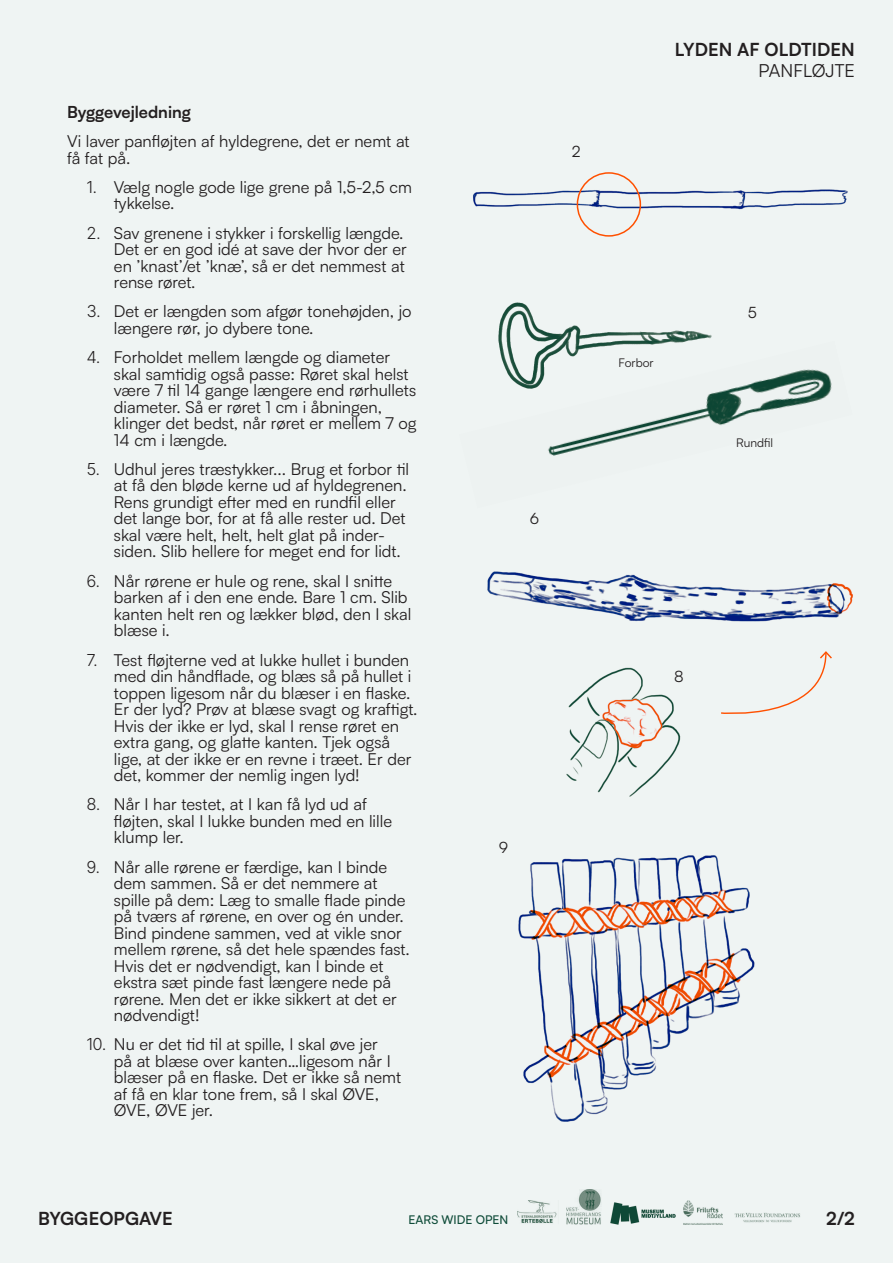
<style>
.page{position:relative;width:893px;height:1263px;background:#eff4f3}
.page>*{position:absolute;margin:0;border:0;box-sizing:border-box;transform-origin:0 0}
.Medium_overskrift{font:700 18px/21px "Satoshi";color:#231f20;text-align:right}
.Punkter{font:16.5px/16.5px "Satoshi";color:#231f20}
.Punkter-2{font:700 16.5px "Satoshi";color:#231f20}
.t1{font:15.6px "Satoshi";color:#231f20}
.t2{font:12px "Satoshi";color:#231f20}
.Medium_overskrift-2{font:500 12px "Satoshi";color:#0f4c39}
.s1{font-family:"Inter Tight"}
.s2{font-weight:400}
</style>
<div class="page">
<img style="left:473px;top:172px;width:375px;height:63px">
<div style="left:577px;top:172px;width:64px;height:65px;border:2px solid #ff5000;border-radius:50%"></div>
<img style="left:498px;top:302px;width:214px;height:39px">
<img style="left:498px;top:341px;width:334px;height:115px">
<img style="left:487px;top:571px;width:281px;height:51px">
<img style="left:566px;top:667px;width:115px;height:129px">
<img style="left:600px;top:698px;width:62px;height:52px">
<svg style="left:721px;top:663px;width:105px;height:51px"></svg>
<img style="left:518px;top:796px;width:237px;height:326px">
<img style="left:768px;top:583px;width:85px;height:80px">
<img style="left:684px;top:1201px;width:39px;height:24px">
<img style="left:734px;top:1212px;width:66px;height:11px">
<img style="left:610px;top:1203px;width:65px;height:22px">
<img style="left:517px;top:1201px;width:40px;height:23px">
<img style="left:567px;top:1189px;width:34px;height:36px">
<p class="Punkter-2" style="left:67px;top:100px;width:125px">Byggevejledning</p>
<p class="Punkter" style="left:67px;top:132px;width:344px">Vi laver panfløjten af hyldegrene, det er nemt at få fat på.</p>
<p class="Punkter" style="left:114px;top:178px;width:299px;text-indent:-27px"><span class="s1">1.</span> Vælg nogle gode lige grene på 1,5-2,5 cm tykkelse.</p>
<p class="Punkter" style="left:114px;top:224px;width:294px;text-indent:-27px"><span class="s1">2.</span> Sav grenene i stykker i forskellig længde.<br>Det er en god idé at save der hvor der er en ’knast’/et ’knæ’, så er det nemmest at rense røret.</p>
<p class="Punkter" style="left:114px;top:303px;width:299px;text-indent:-27px"><span class="s1">3.</span> Det er længden som afgør tonehøjden, jo længere rør, jo dybere tone.</p>
<p class="Punkter" style="left:114px;top:348px;width:304px;text-indent:-27px"><span class="s1">4.</span> Forholdet mellem længde og diameter skal samtidig også passe: Røret skal helst være 7 til 14 gange længere end rørhullets diameter. Så er røret 1 cm i åbningen, klinger det bedst, når røret er mellem 7 og 14 cm i længde.</p>
<p class="Punkter" style="left:114px;top:460px;width:297px;text-indent:-27px"><span class="s1">5.</span> Udhul jeres træstykker... Brug et forbor til at få den bløde kerne ud af hyldegrenen.<br>Rens grundigt efter med en rundfil eller det lange bor, for at få alle rester ud. Det skal være helt, helt, helt glat på inder&shy;siden. Slib hellere for meget end for lidt.</p>
<p class="Punkter" style="left:114px;top:572px;width:299px;text-indent:-27px"><span class="s1">6.</span> Når rørene er hule og rene, skal I snitte barken af i den ene ende. Bare 1 cm. Slib kanten helt ren og lækker blød, den I skal blæse i.</p>
<p class="Punkter" style="left:114px;top:651px;width:305px;text-indent:-27px"><span class="s1">7.</span> Test fløjterne ved at lukke hullet i bunden med din håndflade, og blæs så på hullet i toppen ligesom når du blæser i en flaske.<br>Er der lyd? Prøv at blæse svagt og kraftigt.<br>Hvis der ikke er lyd, skal I rense røret en extra gang, og glatte kanten. Tjek også lige, at der ikke er en revne i træet. Er der det, kommer der nemlig ingen lyd!</p>
<p class="Punkter" style="left:114px;top:795px;width:280px;text-indent:-27px"><span class="s1">8.</span> Når I har testet, at I kan få lyd ud af fløjten, skal I lukke bunden med en lille klump ler.</p>
<p class="Punkter" style="left:114px;top:858px;width:297px;text-indent:-27px"><span class="s1">9.</span> Når alle rørene er færdige, kan I binde dem sammen. Så er det nemmere at spille på dem: Læg to smalle flade pinde på tværs af rørene, en over og én under.<br>Bind pindene sammen, ved at vikle snor mellem rørene, så det hele spændes fast.<br>Hvis det er nødvendigt, kan I binde et ekstra sæt pinde fast længere nede på rørene. Men det er ikke sikkert at det er nødvendigt!</p>
<p class="Punkter" style="left:114px;top:1035px;width:289px;text-indent:-27px"><span class="s1">10.</span> Nu er det tid til at spille, I skal øve jer<br>på at blæse over kanten…ligesom når I blæser på en flaske. Det er ikke så nemt af få en klar tone frem, så I skal ØVE, ØVE, ØVE jer.</p>
<p class="t1" style="left:572px;top:141px;width:10px">2</p>
<p class="Medium_overskrift" style="left:675px;top:38px;width:181px">LYDEN AF OLDTIDEN<br><span class="s2">PANFLØJTE</span></p>
<p class="t1" style="left:530px;top:508px;width:11px">6</p>
<p class="t2" style="left:619px;top:355px;width:36px">Forbor</p>
<p class="t1" style="left:748px;top:302px;width:11px">5</p>
<p class="t2" style="left:736px;top:434px;width:38px">Rundfil</p>
<p class="t1" style="left:674px;top:666px;width:11px">8</p>
<p class="t1" style="left:499px;top:837px;width:11px">9</p>
<p class="Medium_overskrift" style="left:38px;top:1206px;width:136px">BYGGEOPGAVE</p>
<p class="Medium_overskrift-2" style="left:409px;top:1211px;width:101px">EARS WIDE OPEN</p>
<p class="Medium_overskrift" style="left:826px;top:1206px;width:30px">2/2</p>
</div>
